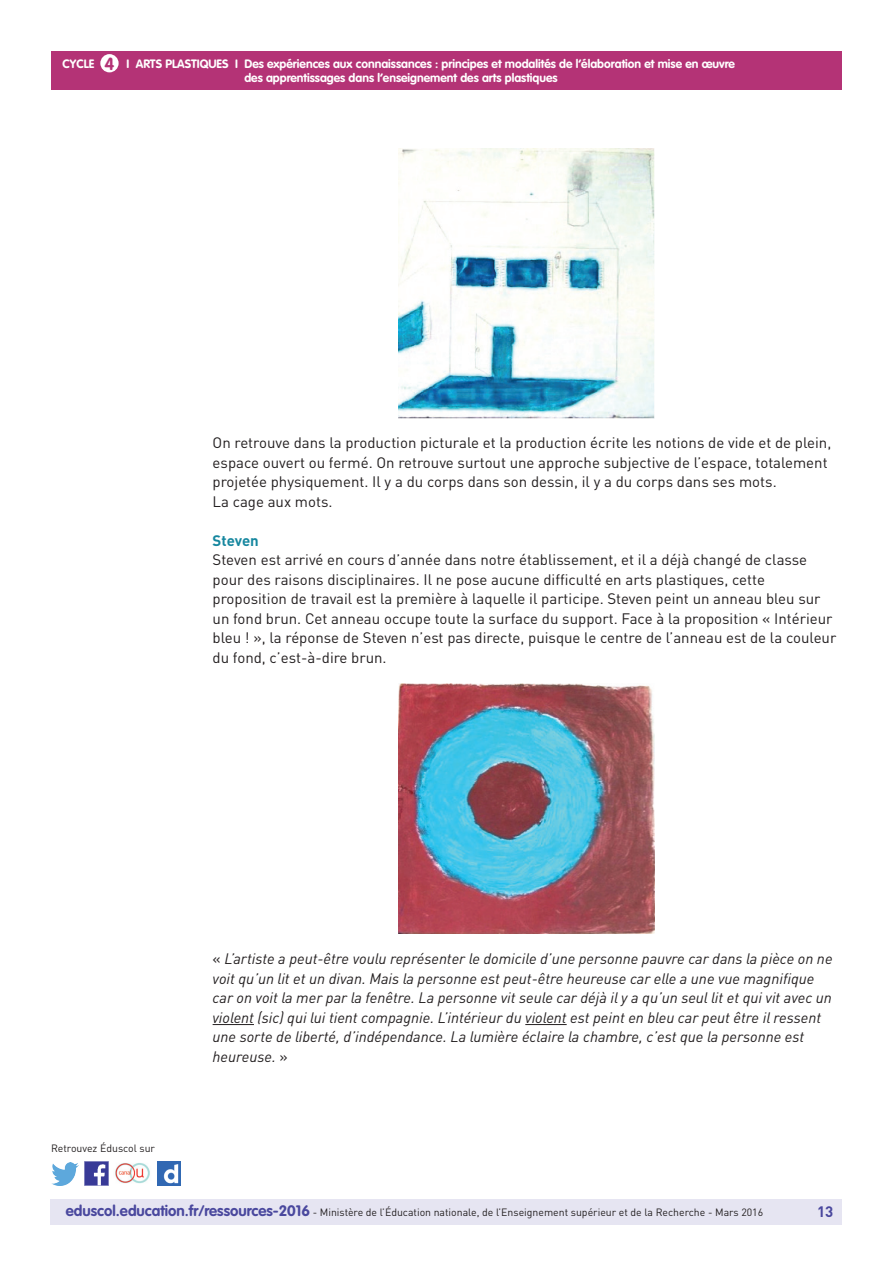
<style>
.page{position:relative;width:893px;height:1263px;background:#fff}
.page>*{position:absolute;margin:0;border:0;box-sizing:border-box;transform-origin:0 0}
.t1{font:700 17.25px "VAG Rounded Std";color:#b43376}
.t2{font:15px/19.5px "DIN Pro";color:#231f20}
.t3{font:italic 15px/19.5px "DIN Pro";color:#231f20}
.t4{font:700 15px "DIN Pro";letter-spacing:-.005em;color:#16879f}
.t5{font:700 15px "DIN Pro";color:#4a489e}
.t6{font:700 12px/14.4px "VAG Rounded Std";color:#fff}
.t7{font:10.5px "DIN Pro";color:#231f20}
.s1{font-style:normal}
.s2{font-family:"VAG Rounded Std";font-weight:700;font-size:15px;color:#4a489e}
</style>
<div class="page">
<div style="left:50px;top:1199px;width:791px;height:26px;background:#e6e5f2"></div>
<img style="left:85px;top:1162px;width:23px;height:23px">
<img style="left:51px;top:1163px;width:28px;height:22px">
<img style="left:158px;top:1162px;width:22px;height:23px">
<img style="left:115px;top:1163px;width:35px;height:21px">
<div style="left:51px;top:51px;width:791px;height:39px;background:#b43376"></div>
<div style="left:100px;top:54px;width:19px;height:18px;background:#fff;border-radius:50%"></div>
<img style="left:399px;top:149px;width:255px;height:269px">
<img style="left:399px;top:683px;width:255px;height:250px">
<hr style="left:213px;top:1024px;width:41px;height:1px;background:#231f20">
<hr style="left:525px;top:1024px;width:42px;height:1px;background:#231f20">
<p class="t1" style="left:105px;top:53px;width:11px">4</p>
<p class="t6" style="left:63px;top:57px;width:28px">CYCLE</p>
<p class="t6" style="left:244px;top:57px;width:491px;text-indent:-118px">I Arts plastiques I Des expériences aux connaissances : principes et modalités de l’élaboration et mise en œuvre des apprentissages dans l’enseignement des arts plastiques</p>
<p class="t2" style="left:213px;top:433px;width:620px">On retrouve dans la production picturale et la production écrite les notions de vide et de plein, espace ouvert ou fermé. On retrouve surtout une approche subjective de l’espace, totalement projetée physiquement. Il y a du corps dans son dessin, il y a du corps dans ses mots.<br>La cage aux mots.</p>
<p class="t4" style="left:213px;top:531px;width:48px">Steven</p>
<p class="t2" style="left:213px;top:550px;width:625px">Steven est arrivé en cours d’année dans notre établissement, et il a déjà changé de classe pour des raisons disciplinaires. Il ne pose aucune difficulté en arts plastiques, cette proposition de travail est la première à laquelle il participe. Steven peint un anneau bleu sur un fond brun. Cet anneau occupe toute la surface du support. Face à la proposition « Intérieur bleu ! », la réponse de Steven n’est pas directe, puisque le centre de l’anneau est de la couleur du fond, c’est-à-dire brun.</p>
<p class="t7" style="left:51px;top:1141px;width:106px">Retrouvez Éduscol sur</p>
<p class="t3" style="left:213px;top:948px;width:621px"><span class="s1">«</span> L’artiste a peut-être voulu représenter le domicile d’une personne pauvre car dans la pièce on ne voit qu’un lit et un divan. Mais la personne est peut-être heureuse car elle a une vue magnifique car on voit la mer par la fenêtre. La personne vit seule car déjà il y a qu’un seul lit et qui vit avec un violent (sic) qui lui tient compagnie. L’intérieur du violent est peint en bleu car peut être il ressent une sorte de liberté, d’indépendance. La lumière éclaire la chambre, c’est que la personne est heureuse. <span class="s1">»</span></p>
<p class="t7" style="left:66px;top:1205px;width:699px"><span class="s2">eduscol.education.fr/ressources-2016</span> - Ministère de l’Éducation nationale, de l’Enseignement supérieur et de la Recherche - Mars 2016</p>
<p class="t5" style="left:817px;top:1201px;width:18px">13</p>
</div>
